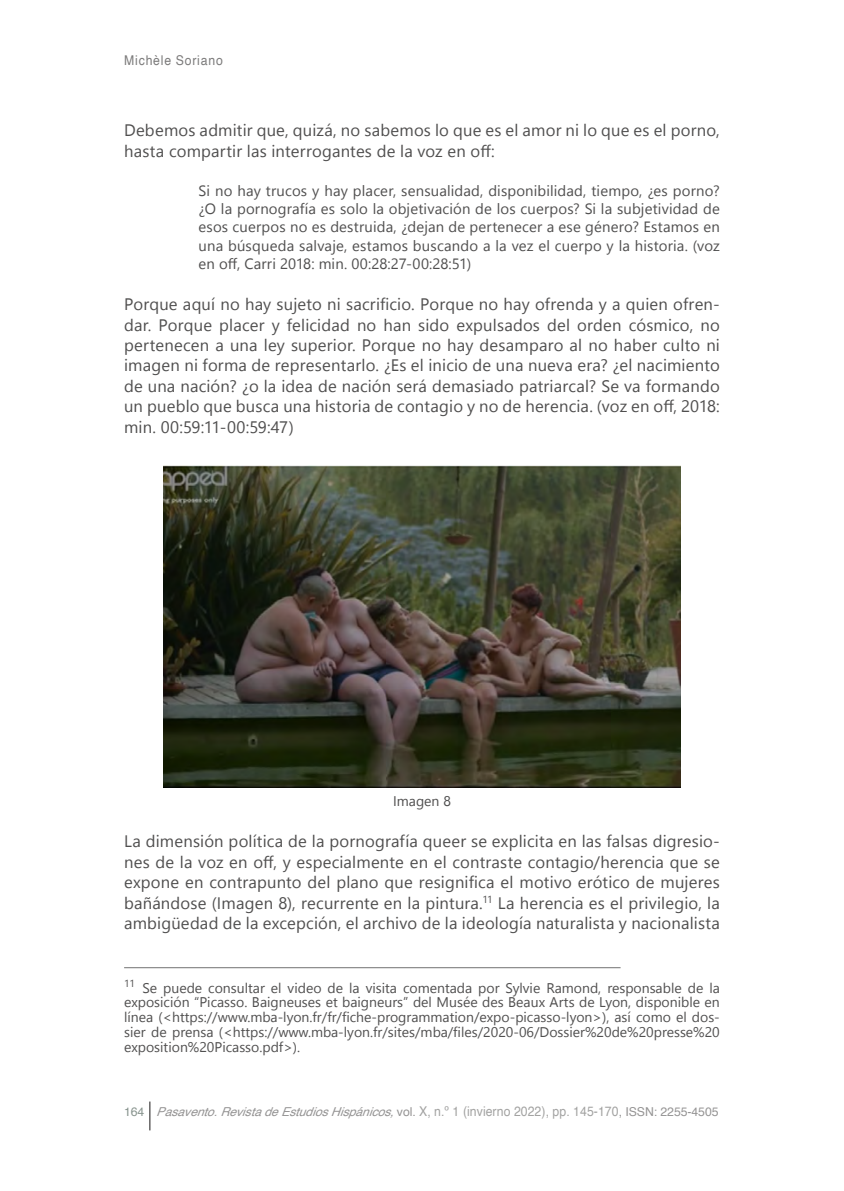
<style>
.page{position:relative;width:844px;height:1191px;background:#fff}
.page>*{position:absolute;margin:0;border:0;box-sizing:border-box;transform-origin:0 0}
.t1{font:16.62px/20.5px "Segoe UI";letter-spacing:.01em;color:#504f4f;text-align:justify}
.t2{font:14.88px/18.4px "Segoe UI";letter-spacing:.01em;color:#504f4f;text-align:justify}
.t3{font:14px/14.9px "Segoe UI";color:#504f4f;text-align:justify}
.t4{font:13.47px "Helvetica";letter-spacing:.065em;color:#7c7b7b;scale:.91 1}
.t5{font:italic 12.25px "Helvetica";color:#959494}
.s1{font-style:normal;color:#88948e}
.s2{font-style:normal}
.s3{font-style:normal;font-size:13.47px;color:#a3a3a2}
</style>
<div class="page">
<svg style="left:149px;top:1101px;width:1px;height:29px"></svg>
<hr style="left:124px;top:967px;width:496px;height:1px;background:#727271">
<img style="left:164px;top:465px;width:516px;height:323px">
<p class="t4" style="left:124px;top:50px;width:110px">Michèle Soriano</p>
<p class="t1" style="left:124px;top:119px;width:597px">Debemos admitir que, quizá, no sabemos lo que es el amor ni lo que es el porno, hasta compartir las interrogantes de la voz en off:</p>
<p class="t2" style="left:198px;top:180px;width:522px">Si no hay trucos y hay placer, sensualidad, disponibilidad, tiempo, ¿es porno? ¿O la pornografía es solo la objetivación de los cuerpos? Si la subjetividad de esos cuerpos no es destruida, ¿dejan de pertenecer a ese género? Estamos en una búsqueda salvaje, estamos buscando a la vez el cuerpo y la historia. (voz en off, Carri 2018: min. 00:28:27-00:28:51)</p>
<p class="t1" style="left:124px;top:293px;width:597px">Porque aquí no hay sujeto ni sacrificio. Porque no hay ofrenda y a quien ofren&shy;dar. Porque placer y felicidad no han sido expulsados del orden cósmico, no pertenecen a una ley superior. Porque no hay desamparo al no haber culto ni imagen ni forma de representarlo. ¿Es el inicio de una nueva era? ¿el nacimiento de una nación? ¿o la idea de nación será demasiado patriarcal? Se va formando un pueblo que busca una historia de contagio y no de herencia. (voz en off, 2018: min. 00:59:11-00:59:47)</p>
<p class="t3" style="left:393px;top:793px;width:59px">Imagen 8</p>
<p class="t1" style="left:124px;top:830px;width:597px">La dimensión política de la pornografía queer se explicita en las falsas digresio&shy;nes de la voz en off, y especialmente en el contraste contagio/herencia que se expone en contrapunto del plano que resignifica el motivo erótico de mujeres bañándose (Imagen 8), recurrente en la pintura.<sup>11</sup> La herencia es el privilegio, la ambigüedad de la excepción, el archivo de la ideología naturalista y nacionalista</p>
<p class="t3" style="left:124px;top:979px;width:597px"><sup>11</sup> Se puede consultar el video de la visita comentada por Sylvie Ramond, responsable de la exposición “Picasso. Baigneuses et baigneurs” del Musée des Beaux Arts de Lyon, disponible en línea (&lt;https://www.mba-lyon.fr/fr/fiche-programmation/expo-picasso-lyon&gt;), así como el dos&shy;sier de prensa (&lt;https://www.mba-lyon.fr/sites/mba/files/2020-06/Dossier%20de%20presse%20 exposition%20Picasso.pdf&gt;).</p>
<p class="t5" style="left:124px;top:1102px;width:596px"><span class="s1">164</span> Pasavento.RevistadeEstudiosHispánicos,<span class="s2">vol.</span> <span class="s3">X, n.º 1 (invierno 2022), pp. 145-170</span><span class="s2">, ISSN: 2255-4505</span></p>
</div>
